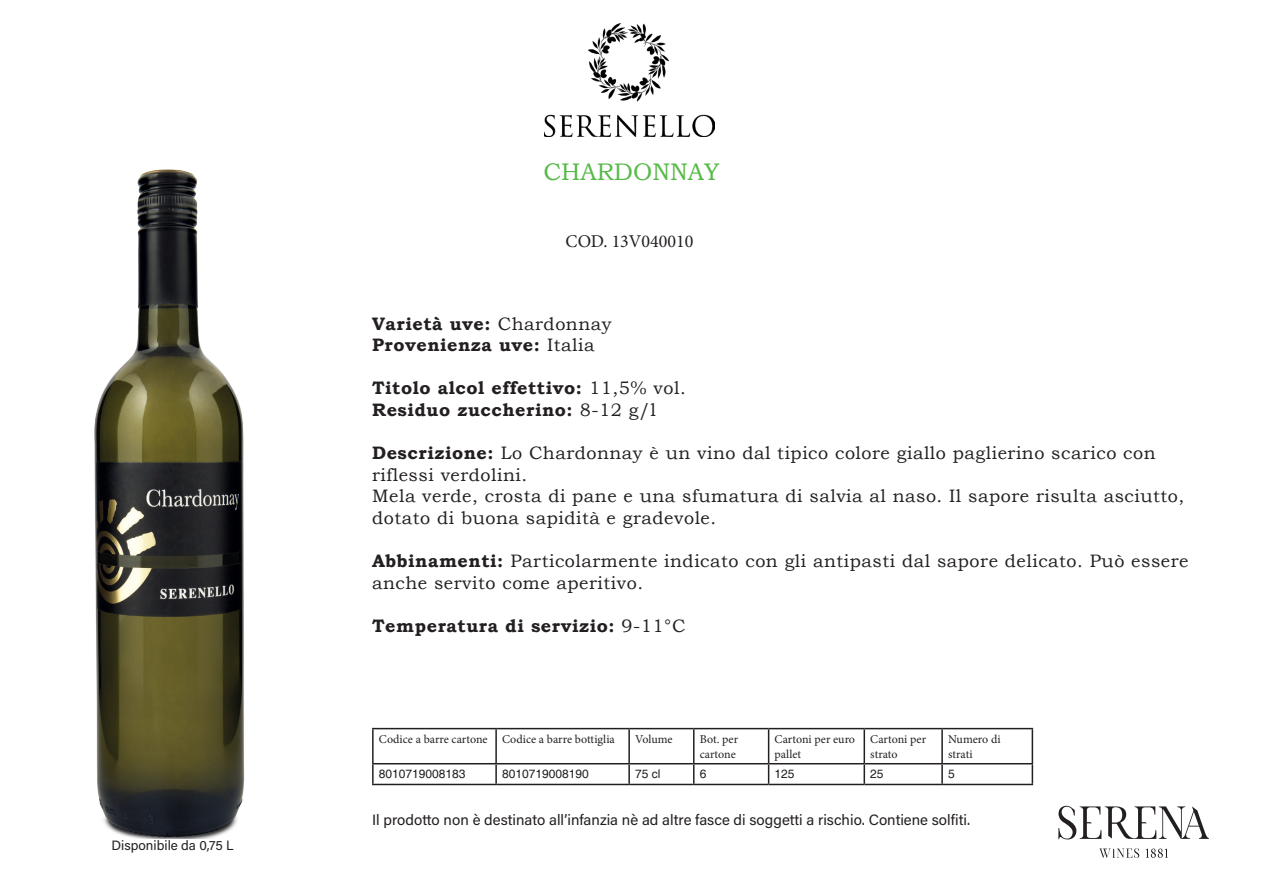
<style>
.page{position:relative;width:1263px;height:893px;background:#fff}
.page>*{position:absolute;margin:0;border:0;box-sizing:border-box;transform-origin:0 0}
.t1{font:24px "Bookman Old Style";color:#56b947}
.t2{font:18px/21.6px "Bookman Old Style";letter-spacing:.03em;color:#231f20}
.t3{font:700 18px "Bookman Old Style";letter-spacing:.03em;color:#231f20}
.t4{font:18px "Minion Pro";color:#231f20}
.t5{font:15px "Acumin Variable Concept";letter-spacing:.02em;color:#231f20}
.t6{font:13.5px "Acumin Variable Concept";letter-spacing:.02em;color:#231f20}
.t7{font:12px/14.4px "Minion Pro";color:#231f20}
.t8{font:12px "Helvetica";color:#231f20}
.s1{font-weight:400}
.s2{font-weight:700}
</style>
<div class="page">
<svg style="left:1058px;top:806px;width:151px;height:33px"></svg>
<svg style="left:1146px;top:848px;width:22px;height:10px"></svg>
<svg style="left:1099px;top:848px;width:40px;height:10px"></svg>
<img style="left:544px;top:24px;width:170px;height:112px">
<img style="left:94px;top:169px;width:151px;height:670px">
<hr style="left:372px;top:728px;width:124px;height:1px;background:#231f20">
<hr style="left:372px;top:729px;width:2px;height:34px;background:#231f20">
<hr style="left:496px;top:728px;width:133px;height:1px;background:#231f20">
<hr style="left:495px;top:729px;width:2px;height:34px;background:#231f20">
<hr style="left:629px;top:728px;width:65px;height:1px;background:#231f20">
<hr style="left:628px;top:729px;width:2px;height:34px;background:#231f20">
<hr style="left:694px;top:728px;width:75px;height:1px;background:#231f20">
<hr style="left:693px;top:729px;width:1px;height:34px;background:#231f20">
<hr style="left:769px;top:728px;width:95px;height:1px;background:#231f20">
<hr style="left:768px;top:729px;width:1px;height:34px;background:#231f20">
<hr style="left:864px;top:728px;width:78px;height:1px;background:#231f20">
<hr style="left:863px;top:729px;width:2px;height:34px;background:#231f20">
<hr style="left:942px;top:728px;width:91px;height:1px;background:#231f20">
<hr style="left:941px;top:729px;width:2px;height:34px;background:#231f20">
<hr style="left:1032px;top:729px;width:1px;height:34px;background:#231f20">
<hr style="left:372px;top:763px;width:124px;height:1px;background:#231f20">
<hr style="left:372px;top:764px;width:2px;height:20px;background:#231f20">
<hr style="left:496px;top:763px;width:133px;height:1px;background:#231f20">
<hr style="left:495px;top:764px;width:2px;height:20px;background:#231f20">
<hr style="left:629px;top:763px;width:65px;height:1px;background:#231f20">
<hr style="left:628px;top:764px;width:2px;height:20px;background:#231f20">
<hr style="left:694px;top:763px;width:75px;height:1px;background:#231f20">
<svg style="left:693px;top:764px;width:1px;height:20px"></svg>
<hr style="left:769px;top:763px;width:95px;height:1px;background:#231f20">
<svg style="left:768px;top:764px;width:1px;height:20px"></svg>
<hr style="left:864px;top:763px;width:78px;height:1px;background:#231f20">
<hr style="left:863px;top:764px;width:2px;height:20px;background:#231f20">
<hr style="left:942px;top:763px;width:91px;height:1px;background:#231f20">
<hr style="left:941px;top:764px;width:2px;height:20px;background:#231f20">
<svg style="left:1032px;top:764px;width:1px;height:20px"></svg>
<hr style="left:372px;top:784px;width:124px;height:1px;background:#231f20">
<hr style="left:496px;top:784px;width:133px;height:1px;background:#231f20">
<hr style="left:629px;top:784px;width:65px;height:1px;background:#231f20">
<hr style="left:694px;top:784px;width:75px;height:1px;background:#231f20">
<hr style="left:769px;top:784px;width:95px;height:1px;background:#231f20">
<hr style="left:864px;top:784px;width:78px;height:1px;background:#231f20">
<hr style="left:942px;top:784px;width:91px;height:1px;background:#231f20">
<p class="t6" style="left:111px;top:836px;width:124px">Disponibile da 0,75 L</p>
<p class="t1" style="left:543px;top:156px;width:178px">CHARDONNAY</p>
<p class="t4" style="left:566px;top:229px;width:129px">COD. 13V040010</p>
<p class="t3" style="left:372px;top:310px;width:241px">Varietà uve: <span class="s1">Chardonnay</span></p>
<p class="t3" style="left:372px;top:332px;width:224px">Provenienza uve: <span class="s1">Italia</span></p>
<p class="t3" style="left:372px;top:375px;width:315px">Titolo alcol effettivo: <span class="s1">11,5% vol.</span></p>
<p class="t3" style="left:372px;top:397px;width:285px">Residuo zuccherino: <span class="s1">8-12 g/l</span></p>
<p class="t2" style="left:372px;top:442px;width:785px"><span class="s2">Descrizione:</span> Lo Chardonnay è un vino dal tipico colore giallo paglierino scarico con riflessi verdolini.</p>
<p class="t2" style="left:372px;top:485px;width:814px">Mela verde, crosta di pane e una sfumatura di salvia al naso. Il sapore risulta asciutto, dotato di buona sapidità e gradevole.</p>
<p class="t2" style="left:372px;top:550px;width:818px"><span class="s2">Abbinamenti:</span> Particolarmente indicato con gli antipasti dal sapore delicato. Può essere anche servito come aperitivo.</p>
<p class="t3" style="left:372px;top:613px;width:315px">Temperatura di servizio: <span class="s1">9-11°C</span></p>
<p class="t7" style="left:379px;top:732px;width:110px">Codice a barre cartone</p>
<p class="t7" style="left:502px;top:732px;width:114px">Codice a barre bottiglia</p>
<p class="t7" style="left:635px;top:732px;width:39px">Volume</p>
<p class="t7" style="left:700px;top:732px;width:40px">Bot. per cartone</p>
<p class="t7" style="left:775px;top:732px;width:82px">Cartoni per euro pallet</p>
<p class="t7" style="left:870px;top:732px;width:57px">Cartoni per strato</p>
<p class="t7" style="left:948px;top:732px;width:54px">Numero di strati</p>
<p class="t8" style="left:379px;top:767px;width:88px">8010719008183</p>
<p class="t8" style="left:502px;top:767px;width:88px">8010719008190</p>
<p class="t8" style="left:635px;top:767px;width:27px">75 cl</p>
<p class="t8" style="left:700px;top:767px;width:8px">6</p>
<p class="t8" style="left:775px;top:767px;width:22px">125</p>
<p class="t8" style="left:870px;top:767px;width:15px">25</p>
<p class="t8" style="left:948px;top:767px;width:8px">5</p>
<p class="t5" style="left:372px;top:810px;width:599px">Il prodotto non è destinato all’infanzia nè ad altre fasce di soggetti a rischio. Contiene solfiti.</p>
</div>
